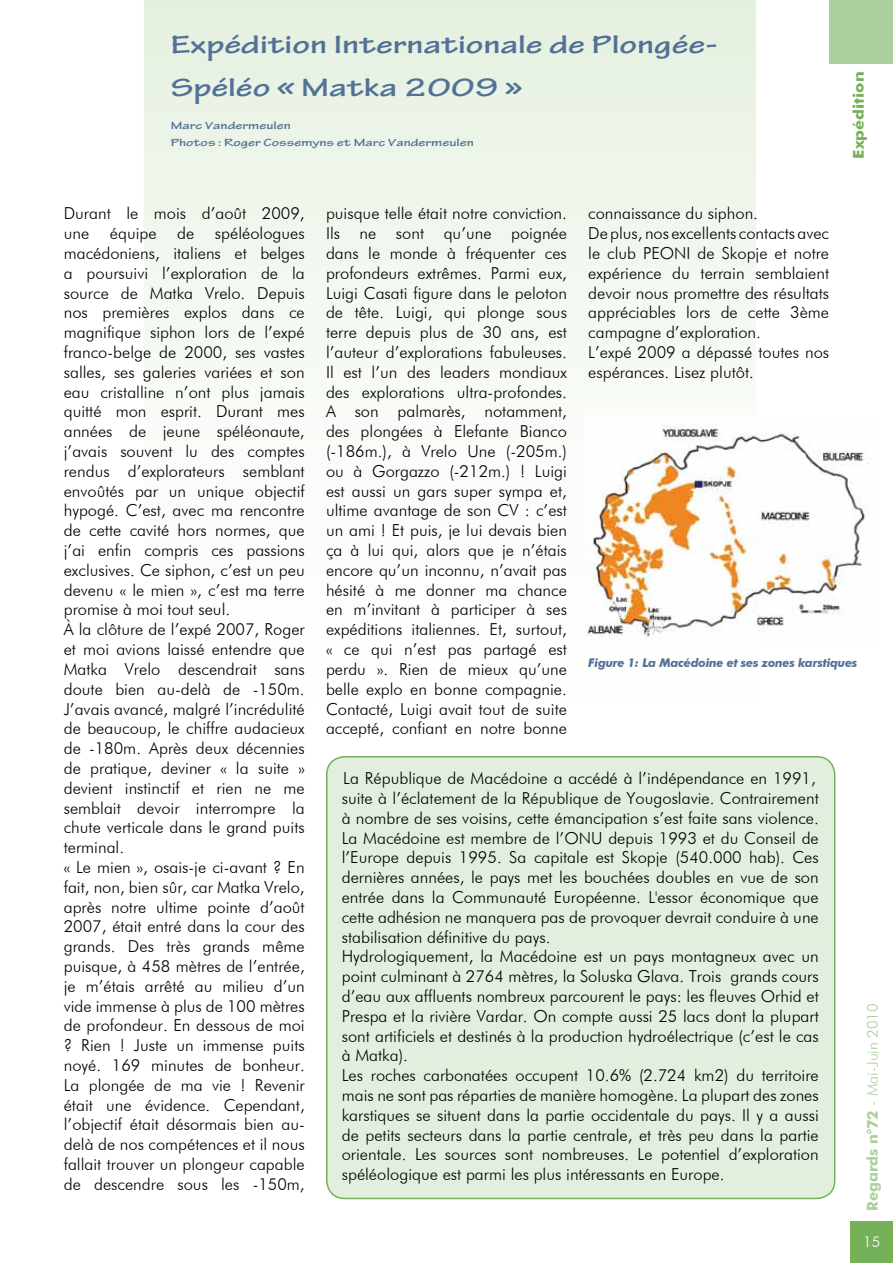
<style>
.page{position:relative;width:893px;height:1263px;background:#fff}
.page>*{position:absolute;margin:0;border:0;box-sizing:border-box;transform-origin:0 0}
.t1{font:700 27px/43.2px "Tekton Pro";color:#517195;scale:1.33 1}
.t2{font:300 16.5px/19.8px "Futura BT";color:#000}
.t3{font:300 15px "Futura BT";color:#acd09b}
.t4{font:300 15px "Futura BT";color:#fff}
.t5{font:700 14.85px "Futura BT";color:#75b159;scale:1.11 1}
.t6{font:italic 700 12px "Futura BT";letter-spacing:-.02em;color:#517195}
.t7{font:700 11.25px/16.5px "Tekton Pro";color:#517195;scale:1.33 1}
.s1{font-weight:700}
</style>
<div class="page">
<svg style="left:144px;top:0;width:612px;height:770px"></svg>
<div style="left:850px;top:1221px;width:43px;height:42px;background:#75b159"></div>
<div style="left:829px;top:0;width:64px;height:64px;background:#acd09b"></div>
<div style="left:327px;top:757px;width:508px;height:441px;background:#e3efde;border-radius:18px"></div>
<div style="left:326px;top:756px;width:509px;height:443px;border:2px solid #75b159;border-radius:18px"></div>
<img style="left:585px;top:416px;width:284px;height:227px">
<h1 class="t1" style="left:171px;top:23px;width:413px">Expédition Internationale de Plongée-<br>Spéléo « Matka 2009 »</h1>
<p class="t7" style="left:171px;top:118px;width:229px">Marc Vandermeulen<br>Photos : Roger Cossemyns et Marc Vandermeulen</p>
<p class="t5" style="left:849px;top:159px;width:80px;rotate:-90deg">Expédition</p>
<p class="t2" style="left:64px;top:204px;width:242px">Durant le mois d’août 2009, une équipe de spéléologues macédoniens, italiens et belges a poursuivi l’exploration de la source de Matka Vrelo. Depuis nos premières explos dans ce magnifique siphon lors de l’expé franco-belge de 2000, ses vastes salles, ses galeries variées et son eau cristalline n’ont plus jamais quitté mon esprit. Durant mes années de jeune spéléonaute, j’avais souvent lu des comptes rendus d’explorateurs semblant envoûtés par un unique objectif hypogé. C’est, avec ma rencontre de cette cavité hors normes, que j’ai enfin compris ces passions exclusives. Ce siphon, c’est un peu devenu « le mien », c’est ma terre promise à moi tout seul.<br>À la clôture de l’expé 2007, Roger et moi avions laissé entendre que<br>Matka Vrelo descendrait sans doute bien au-delà de -150m.<br>J’avais avancé, malgré l’incrédulité de beaucoup, le chiffre audacieux de -180m. Après deux décennies de pratique, deviner « la suite » devient instinctif et rien ne me semblait devoir interrompre la chute verticale dans le grand puits terminal.<br>« Le mien », osais-je ci-avant ? En fait, non, bien sûr, car Matka Vrelo, après notre ultime pointe d’août<br>2007, était entré dans la cour des grands. Des très grands même puisque, à 458 mètres de l’entrée, je m’étais arrêté au milieu d’un vide immense à plus de 100 mètres de profondeur. En dessous de moi ? Rien ! Juste un immense puits noyé. 169 minutes de bonheur.<br>La plongée de ma vie ! Revenir était une évidence. Cependant, l’objectif était désormais bien au&shy;delà de nos compétences et il nous fallait trouver un plongeur capable de descendre sous les -150m,</p>
<p class="t2" style="left:326px;top:204px;width:242px;text-align:justify">puisque telle était notre conviction.<br>Ils ne sont qu’une poignée dans le monde à fréquenter ces profondeurs extrêmes. Parmi eux, Luigi Casati figure dans le peloton de tête. Luigi, qui plonge sous terre depuis plus de 30 ans, est l’auteur d’explorations fabuleuses.<br>Il est l’un des leaders mondiaux des explorations ultra-profondes.<br>A son palmarès, notamment, des plongées à Elefante Bianco (-186m.), à Vrelo Une (-205m.) ou à Gorgazzo (-212m.) ! Luigi est aussi un gars super sympa et, ultime avantage de son CV : c’est un ami ! Et puis, je lui devais bien ça à lui qui, alors que je n’étais encore qu’un inconnu, n’avait pas hésité à me donner ma chance en m’invitant à participer à ses expéditions italiennes. Et, surtout, « ce qui n’est pas partagé est perdu ». Rien de mieux qu’une belle explo en bonne compagnie.<br>Contacté, Luigi avait tout de suite accepté, confiant en notre bonne</p>
<p class="t2" style="left:588px;top:204px;width:242px">connaissance du siphon.<br>De plus, nos excellents contacts avec le club PEONI de Skopje et notre expérience du terrain semblaient devoir nous promettre des résultats appréciables lors de cette 3ème campagne d’exploration.<br>L’expé 2009 a dépassé toutes nos espérances. Lisez plutôt.</p>
<p class="t6" style="left:588px;top:656px;width:271px">Figure 1: La Macédoine et ses zones karstiques</p>
<p class="t2" style="left:342px;top:768px;width:479px">La République de Macédoine a accédé à l’indépendance en 1991, suite à l’éclatement de la République de Yougoslavie. Contrairement à nombre de ses voisins, cette émancipation s’est faite sans violence.<br>La Macédoine est membre de l’ONU depuis 1993 et du Conseil de l’Europe depuis 1995. Sa capitale est Skopje (540.000 hab). Ces dernières années, le pays met les bouchées doubles en vue de son entrée dans la Communauté Européenne. L'essor économique que cette adhésion ne manquera pas de provoquer devrait conduire à une stabilisation définitive du pays.<br>Hydrologiquement, la Macédoine est un pays montagneux avec un point culminant à 2764 mètres, la Soluska Glava. Trois grands cours d’eau aux affluents nombreux parcourent le pays: les fleuves Orhid et Prespa et la rivière Vardar. On compte aussi 25 lacs dont la plupart sont artificiels et destinés à la production hydroélectrique (c’est le cas à Matka).<br>Les roches carbonatées occupent 10.6% (2.724 km2) du territoire mais ne sont pas réparties de manière homogène. La plupart des zones karstiques se situent dans la partie occidentale du pays. Il y a aussi de petits secteurs dans la partie centrale, et très peu dans la partie orientale. Les sources sont nombreuses. Le potentiel d’exploration spéléologique est parmi les plus intéressants en Europe.</p>
<p class="t3" style="left:863px;top:1211px;width:209px;rotate:-90deg"><span class="s1">Regards n°72</span> - Mai-Juin 2010</p>
<p class="t4" style="left:863px;top:1232px;width:19px">15</p>
</div>
